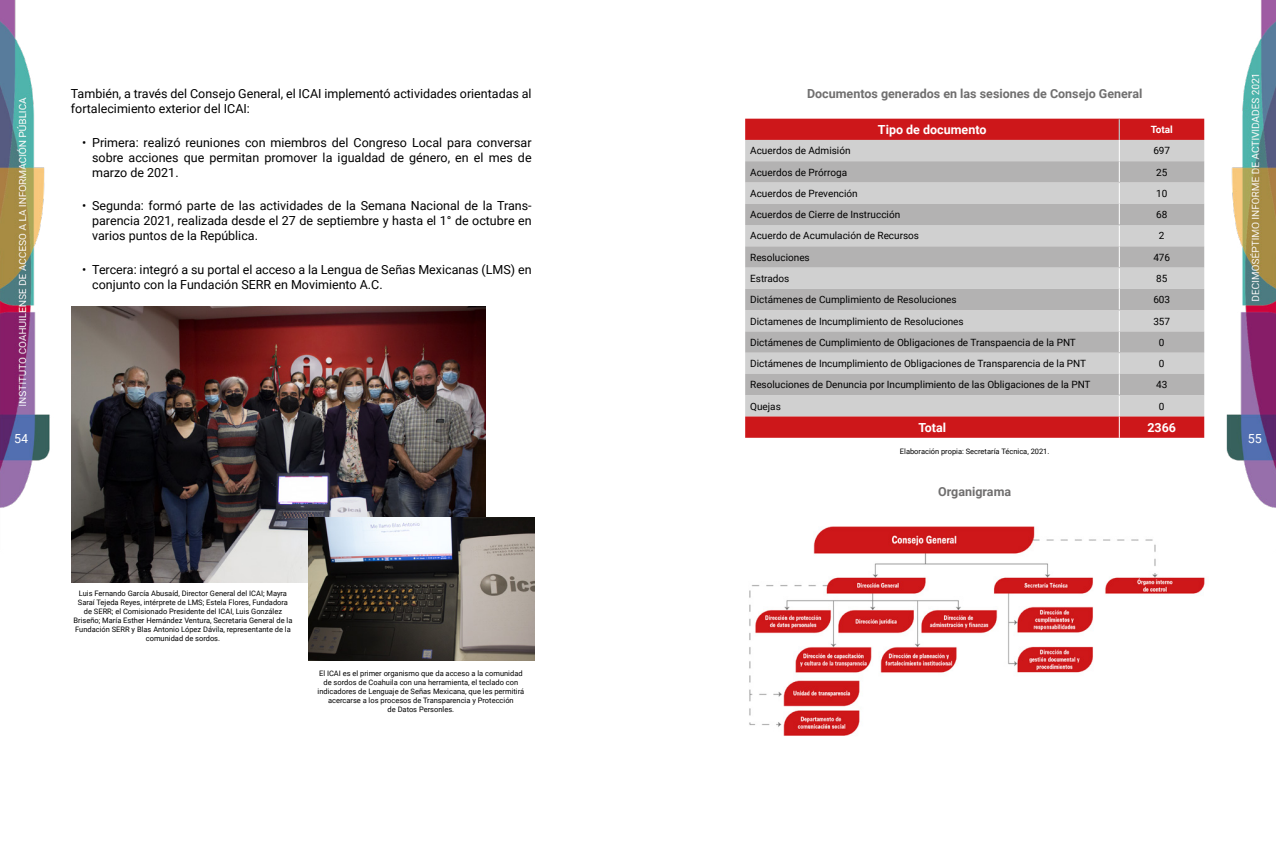
<style>
.page{position:relative;width:1276px;height:851px;background:#fff}
.page>*{position:absolute;margin:0;border:0;box-sizing:border-box;transform-origin:0 0}
.t1{font:12.5px/15px "Roboto";color:#000}
.t2{font:700 12.5px "Roboto";color:#706f6f}
.t3{font:700 12.5px "Roboto";color:#fff}
.t4{font:12.5px "Roboto";color:#fff}
.t5{font:10px "Roboto";color:#000}
.t6{font:700 10px "Roboto";color:#fff}
.t7{font:7.5px/9px "Roboto";color:#000;text-align:center}
</style>
<div class="page">
<img style="left:0;top:0;width:1276px;height:736px">
<h1 class="t1" style="left:71px;top:86px;width:462px">También, a través del Consejo General, el ICAI implementó actividades orientadas al fortalecimiento exterior del ICAI:</h1>
<h1 class="t1" style="left:92px;top:134px;width:441px;text-align:justify;text-indent:-10px">• Primera: realizó reuniones con miembros del Congreso Local para conversar sobre acciones que permitan promover la igualdad de género, en el mes de marzo de 2021.</h1>
<h1 class="t1" style="left:92px;top:198px;width:441px;text-align:justify;text-indent:-10px">• Segunda: formó parte de las actividades de la Semana Nacional de la Trans&shy;parencia 2021, realizada desde el 27 de septiembre y hasta el 1° de octubre en varios puntos de la República.</h1>
<h1 class="t1" style="left:92px;top:261px;width:441px;text-indent:-10px">• Tercera: integró a su portal el acceso a la Lengua de Señas Mexicanas (LMS) en conjunto con la Fundación SERR en Movimiento A.C.</h1>
<h1 class="t2" style="left:807px;top:85px;width:337px">Documentos generados en las sesiones de Consejo General</h1>
<h1 class="t3" style="left:878px;top:121px;width:110px">Tipo de documento</h1>
<h2 class="t6" style="left:1150px;top:122px;width:24px">Total</h2>
<h2 class="t5" style="left:750px;top:144px;width:102px">Acuerdos de Admisión</h2>
<h2 class="t5" style="left:1153px;top:144px;width:18px">697</h2>
<h2 class="t5" style="left:750px;top:165px;width:98px">Acuerdos de Prórroga</h2>
<h2 class="t5" style="left:1156px;top:165px;width:13px">25</h2>
<h2 class="t5" style="left:750px;top:186px;width:109px">Acuerdos de Prevención</h2>
<h2 class="t5" style="left:1156px;top:186px;width:13px">10</h2>
<h2 class="t5" style="left:750px;top:207px;width:152px">Acuerdos de Cierre de Instrucción</h2>
<h2 class="t5" style="left:1156px;top:207px;width:13px">68</h2>
<h2 class="t5" style="left:750px;top:229px;width:170px">Acuerdo de Acumulación de Recursos</h2>
<h2 class="t5" style="left:1159px;top:229px;width:7px">2</h2>
<h2 class="t5" style="left:750px;top:250px;width:61px">Resoluciones</h2>
<h2 class="t5" style="left:1153px;top:250px;width:18px">476</h2>
<h2 class="t5" style="left:750px;top:271px;width:41px">Estrados</h2>
<h2 class="t5" style="left:1156px;top:271px;width:13px">85</h2>
<h2 class="t5" style="left:750px;top:292px;width:208px">Dictámenes de Cumplimiento de Resoluciones</h2>
<h2 class="t5" style="left:1153px;top:292px;width:18px">603</h2>
<h2 class="t5" style="left:750px;top:314px;width:215px">Dictamenes de Incumplimiento de Resoluciones</h2>
<h2 class="t5" style="left:1153px;top:314px;width:18px">357</h2>
<h2 class="t5" style="left:750px;top:335px;width:327px">Dictámenes de Cumplimiento de Obligaciones de Transpaencia de la PNT</h2>
<h2 class="t5" style="left:1159px;top:335px;width:7px">0</h2>
<h2 class="t5" style="left:750px;top:356px;width:337px">Dictámenes de Incumplimiento de Obligaciones de Transparencia de la PNT</h2>
<h2 class="t5" style="left:1159px;top:356px;width:7px">0</h2>
<h2 class="t5" style="left:750px;top:378px;width:342px">Resoluciones de Denuncia por Incumplimiento de las Obligaciones de la PNT</h2>
<h2 class="t5" style="left:1156px;top:378px;width:13px">43</h2>
<h2 class="t5" style="left:750px;top:399px;width:32px">Quejas</h2>
<h2 class="t5" style="left:1159px;top:399px;width:7px">0</h2>
<h1 class="t3" style="left:918px;top:418px;width:29px">Total</h1>
<h1 class="t3" style="left:1147px;top:418px;width:30px">2366</h1>
<p class="t7" style="left:900px;top:446px;width:151px">Elaboración propia: Secretaría Técnica, 2021.</p>
<h1 class="t2" style="left:938px;top:482px;width:74px">Organigrama</h1>
<h1 class="t4" style="left:14px;top:429px;width:16px">54</h1>
<h1 class="t4" style="left:1247px;top:429px;width:16px">55</h1>
<p class="t7" style="left:74px;top:588px;width:220px">Luis Fernando García Abusaíd, Director General del ICAI; Mayra Saraí Tejeda Reyes, intérprete de LMS; Estela Flores, Fundadora de SERR; el Comisionado Presidente del ICAI, Luis González Briseño; María Esther Hernández Ventura, Secretaria General de la Fundación SERR y Blas Antonio López Dávila, representante de la comunidad de sordos.</p>
<p class="t7" style="left:317px;top:668px;width:208px">El ICAI es el primer organismo que da acceso a la comunidad de sordos de Coahuila con una herramienta, el teclado con indicadores de Lenguaje de Señas Mexicana, que les permitirá acercarse a los procesos de Transparencia y Protección<br>de Datos Personles.</p>
</div>
